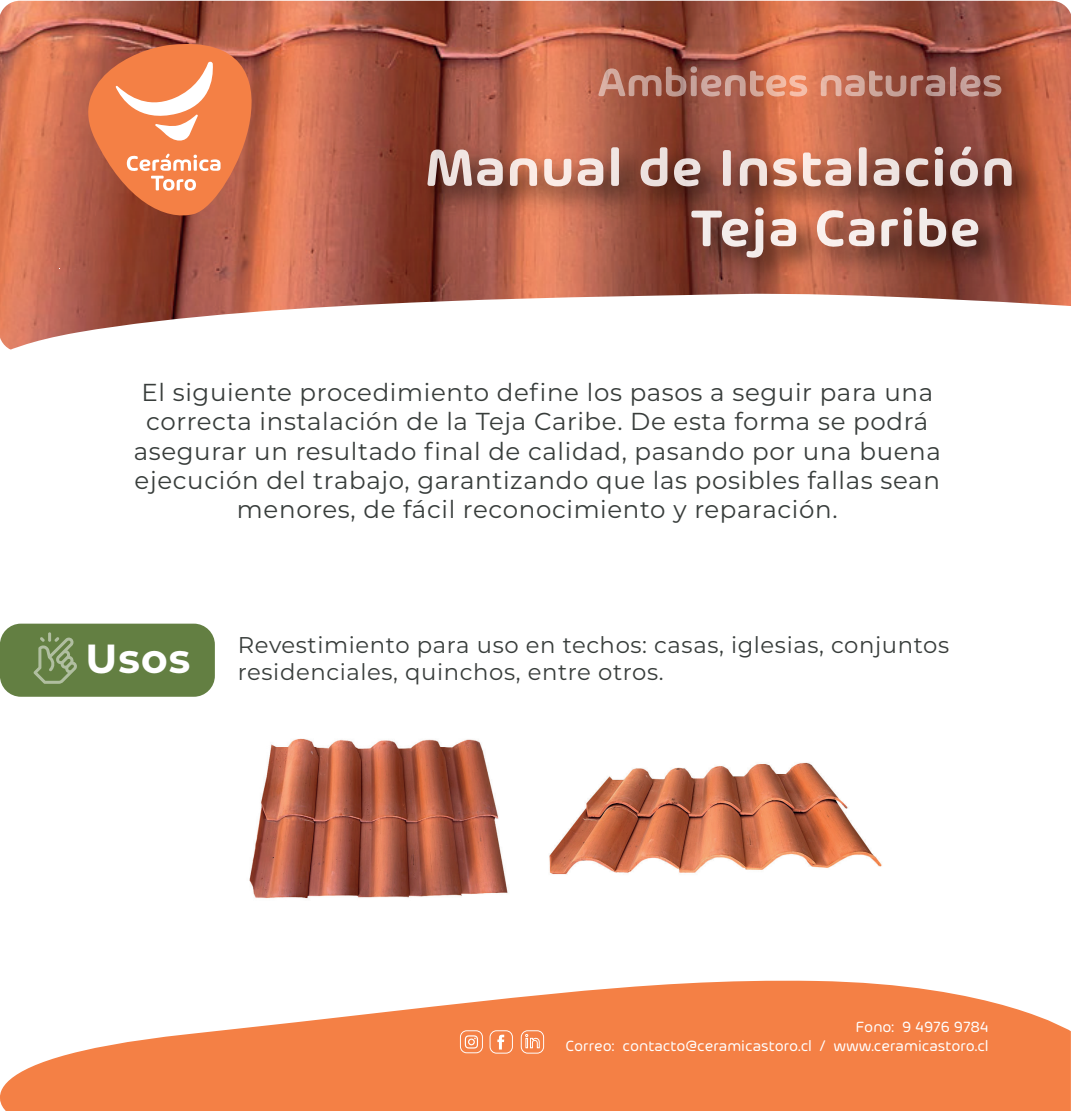
<style>
.page{position:relative;width:1071px;height:1111px;background:#fff}
.page>*{position:absolute;margin:0;border:0;box-sizing:border-box;transform-origin:0 0}
.t1{font:600 55.12px "Arlon";letter-spacing:.025em;color:#fff}
.t2{font:600 54.77px "Arlon";letter-spacing:.025em;color:#fff}
.t3{font:700 40.6px "Montserrat";color:#fff}
.t4{font:24.5px/29.4px "Montserrat";letter-spacing:.025em;color:#383d3b;text-align:center}
.t5{font:22.75px/27.3px "Montserrat";letter-spacing:.025em;color:#383d3b}
.t6{font:15.75px/18.9px "Arlon";color:#fff;text-align:right}
</style>
<div class="page">
<img style="left:249px;top:738px;width:259px;height:161px">
<img style="left:0;top:1px;width:1071px;height:290px">
<svg style="left:0;top:980px;width:1071px;height:130px;fill:#f48045"></svg>
<svg style="left:490px;top:1030px;width:23px;height:23px"></svg>
<svg style="left:460px;top:1030px;width:23px;height:23px"></svg>
<svg style="left:521px;top:1030px;width:23px;height:23px"></svg>
<svg style="left:68px;top:30px;width:244px;height:191px;background:#d87953"></svg>
<svg style="left:598px;top:66px;width:209px;height:30px;background:#ba7865"></svg>
<svg style="left:821px;top:71px;width:124px;height:25px;background:#b57969"></svg>
<div style="left:950px;top:67px;width:6px;height:29px;background:#c5a09b;border-radius:2px"></div>
<svg style="left:960px;top:74px;width:41px;height:22px"></svg>
<img style="left:411px;top:126px;width:644px;height:112px">
<img style="left:676px;top:187px;width:344px;height:104px">
<div style="left:0;top:623px;width:215px;height:73px;background:#637f42;border-radius:21px"></div>
<svg style="left:0;top:291px;width:1071px;height:59px"></svg>
<svg style="left:34px;top:632px;width:43px;height:51px"></svg>
<img style="left:549px;top:762px;width:333px;height:113px">
<h1 class="t1" style="left:426px;top:128px;width:590px">Manual de Instalación</h1>
<h2 class="t2" style="left:691px;top:188px;width:291px">Teja Caribe</h2>
<p class="t4" style="left:134px;top:376px;width:809px">El siguiente procedimiento define los pasos a seguir para una correcta instalación de la Teja Caribe. De esta forma se podrá asegurar un resultado final de calidad, pasando por una buena ejecución del trabajo, garantizando que las posibles fallas sean menores, de fácil reconocimiento y reparación.</p>
<h3 class="t3" style="left:85px;top:629px;width:106px">Usos</h3>
<p class="t5" style="left:238px;top:630px;width:713px">Revestimiento para uso en techos: casas, iglesias, conjuntos residenciales, quinchos, entre otros.</p>
<p class="t6" style="left:565px;top:1016px;width:425px">Fono: 9 4976 9784<br>Correo: contacto@ceramicastoro.cl / www.ceramicastoro.cl</p>
</div>
